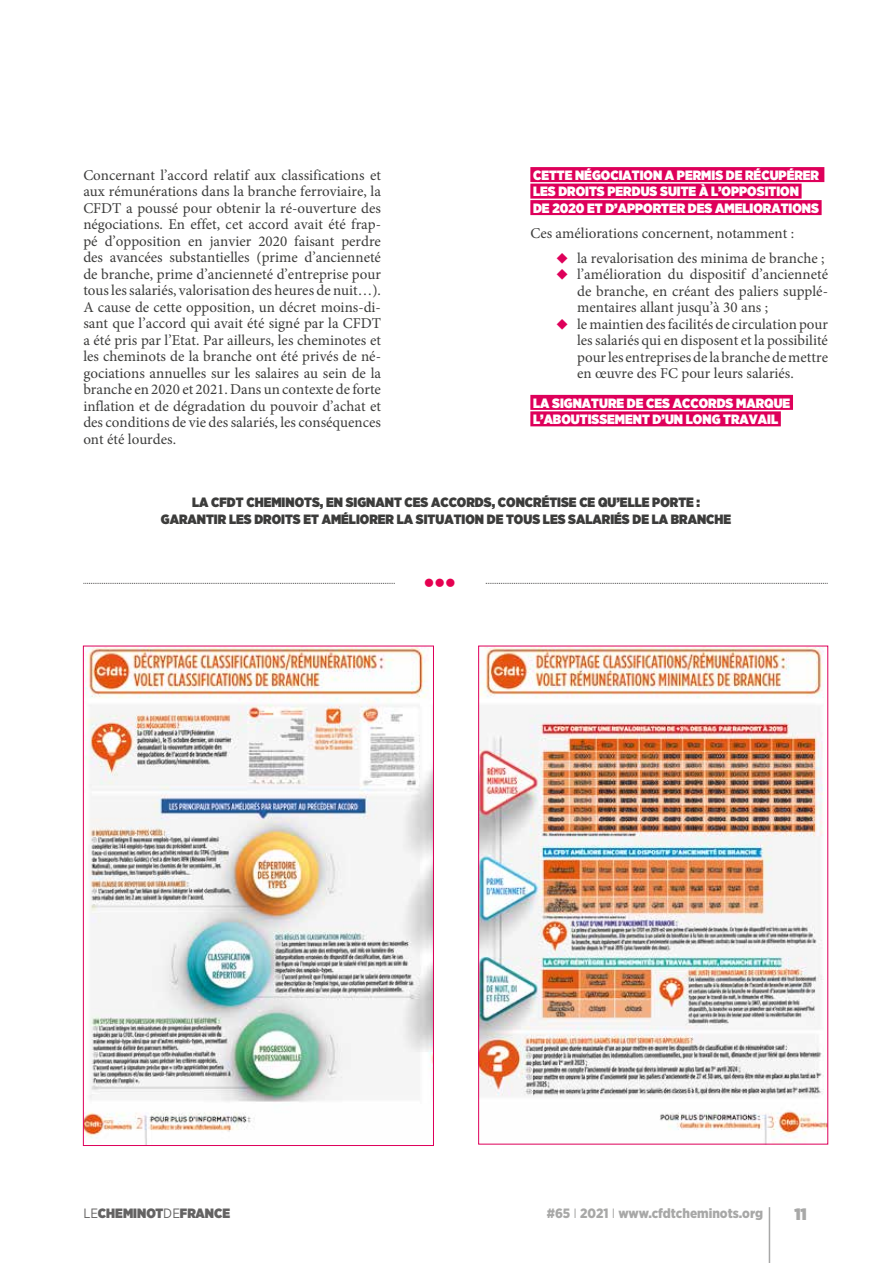
<style>
.page{position:relative;width:893px;height:1263px;background:#fff}
.page>*{position:absolute;margin:0;border:0;box-sizing:border-box;transform-origin:0 0}
.t1{font:900 16.5px "Gotham Narrow";color:#a8a8a7}
.t2{font:15px/16.5px "Minion Pro";color:#3c3c3b;text-align:justify}
.t3{font:14.25px "Wingdings";color:#e50051}
.t4{font:900 13.5px/16.5px "Gotham Narrow";color:#fff}
.t5{font:900 13.5px/16.5px "Gotham Narrow";color:#3c3c3b;text-align:center}
.t6{font:900 13.5px "Gotham Narrow";color:#a8a8a7}
.t7{font:900 13.5px "Gotham Narrow";color:#646363}
.s1{color:#de005a}
.s2{font-weight:400}
</style>
<div class="page">
<svg style="left:83px;top:583px;width:745px;height:1px"></svg>
<div style="left:395px;top:568px;width:89px;height:29px;background:#fff"></div>
<img style="left:85px;top:648px;width:347px;height:496px">
<img style="left:480px;top:648px;width:346px;height:494px">
<hr style="left:769px;top:1207px;width:1px;height:56px;background:#a8a8a7">
<div style="left:530px;top:167px;width:294px;height:15px;background:#de005a"></div>
<div style="left:530px;top:184px;width:272px;height:15px;background:#de005a"></div>
<div style="left:530px;top:200px;width:292px;height:15px;background:#de005a"></div>
<div style="left:530px;top:395px;width:263px;height:15px;background:#de005a"></div>
<div style="left:530px;top:411px;width:251px;height:15px;background:#de005a"></div>
<p class="t2" style="left:83px;top:167px;width:299px">Concernant l’accord relatif aux classifications et aux rémunérations dans la branche ferroviaire, la CFDT a poussé pour obtenir la ré-ouverture des négociations. En effet, cet accord avait été frap&shy;pé d’opposition en janvier 2020 faisant perdre des avancées substantielles (prime d’ancienneté de branche, prime d’ancienneté d’entreprise pour tous les salariés, valorisation des heures de nuit…).<br>A cause de cette opposition, un décret moins-di&shy;sant que l’accord qui avait été signé par la CFDT a été pris par l’Etat. Par ailleurs, les cheminotes et les cheminots de la branche ont été privés de né&shy;gociations annuelles sur les salaires au sein de la branche en 2020 et 2021. Dans un contexte de forte inflation et de dégradation du pouvoir d’achat et des conditions de vie des salariés, les conséquences ont été lourdes.</p>
<p class="t4" style="left:533px;top:167px;width:287px">CETTE NÉGOCIATION A PERMIS DE RÉCUPÉRER<br>LES DROITS PERDUS SUITE À L’OPPOSITION<br>DE 2020 ET D’APPORTER DES AMELIORATIONS</p>
<p class="t2" style="left:530px;top:225px;width:265px">Ces améliorations concernent, notamment :</p>
<p class="t2" style="left:556px;top:250px;width:270px"><span class="s1">◆</span> la revalorisation des minima de branche ;</p>
<p class="t2" style="left:577px;top:266px;width:252px;text-indent:-21px"><span class="s1">◆</span> l’amélioration du dispositif d’ancienneté de branche, en créant des paliers supplé&shy;mentaires allant jusqu’à 30 ans ;</p>
<p class="t2" style="left:577px;top:316px;width:252px;text-indent:-21px"><span class="s1">◆</span> le maintien des facilités de circulation pour les salariés qui en disposent et la possibilité pour les entreprises de la branche de mettre en œuvre des FC pour leurs salariés.</p>
<p class="t4" style="left:533px;top:394px;width:259px">LA SIGNATURE DE CES ACCORDS MARQUE<br>L’ABOUTISSEMENT D’UN LONG TRAVAIL</p>
<p class="t5" style="left:161px;top:494px;width:572px">LA CFDT CHEMINOTS, EN SIGNANT CES ACCORDS, CONCRÉTISE CE QU’ELLE PORTE :<br>GARANTIR LES DROITS ET AMÉLIORER LA SITUATION DE TOUS LES SALARIÉS DE LA BRANCHE</p>
<p class="t3" style="left:424px;top:575px;width:33px">●●●</p>
<p class="t7" style="left:83px;top:1204px;width:148px"><span class="s2">LE</span>CHEMINOT<span class="s2">DE</span>FRANCE</p>
<p class="t6" style="left:547px;top:1204px;width:218px">#65 <span class="s2">I</span> 2021 <span class="s2">I</span> www.cfdtcheminots.org</p>
<p class="t1" style="left:795px;top:1203px;width:14px">11</p>
</div>
